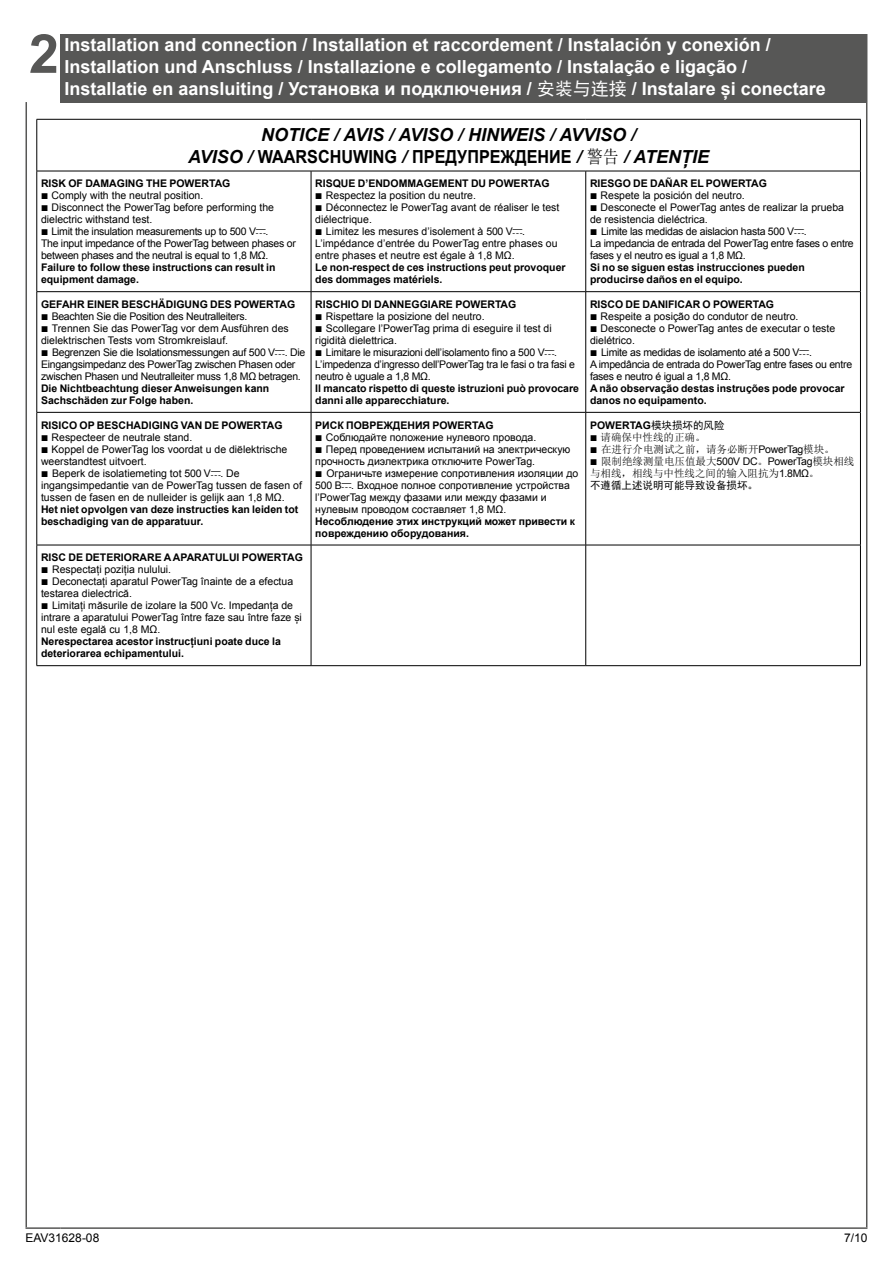
<style>
.page{position:relative;width:893px;height:1263px;background:#fff}
.page>*{position:absolute;margin:0;border:0;box-sizing:border-box;transform-origin:0 0}
.t1{font:700 18px/21.6px "Arial";color:#fff}
.t2{font:italic 700 18px/21.6px "Arial";color:#000;text-align:center}
.t3{font:12px "Arial";color:#000}
.t4{font:10.5px/12px "Arial";letter-spacing:-.025em;color:#000}
.t5{font:10.5px/12px "Arial";color:#000}
.t6{font:700 10.5px/12px "Arial";color:#000}
.t7{font:10.5px/12px "Sim Sun";color:#000}
.t8{font:10.5px "Sim Hei";color:#000}
.s1{font-family:"Sim Hei";font-weight:400}
.s2{font-style:normal}
.s3{font-family:"Sim Sun";font-weight:400;font-style:normal}
.s4{font-weight:700}
.s5{font-family:"Graph Schneider";font-weight:700}
.s6{font-family:"Graph Schneider"}
.s7{font-family:"Arial"}
</style>
<div class="page">
<svg style="left:36px;top:43px;width:830px;height:624px"></svg>
<div style="left:60px;top:34px;width:807px;height:68px;background:#575756"></div>
<hr style="left:866px;top:102px;width:1px;height:1125px;background:#575756">
<hr style="left:26px;top:102px;width:1px;height:1125px;background:#575756">
<hr style="left:26px;top:1227px;width:34px;height:2px;background:#575756">
<hr style="left:60px;top:1227px;width:807px;height:2px;background:#575756">
<svg style="left:30px;top:34px;width:26px;height:39px"></svg>
<hr style="left:860px;top:120px;width:1px;height:51px;background:#000">
<hr style="left:37px;top:171px;width:1px;height:120px;background:#000">
<hr style="left:311px;top:171px;width:1px;height:120px;background:#000">
<hr style="left:585px;top:171px;width:1px;height:120px;background:#000">
<hr style="left:860px;top:171px;width:1px;height:120px;background:#000">
<hr style="left:37px;top:291px;width:274px;height:1px;background:#000">
<hr style="left:37px;top:292px;width:1px;height:120px;background:#000">
<hr style="left:311px;top:291px;width:275px;height:1px;background:#000">
<hr style="left:311px;top:292px;width:1px;height:120px;background:#000">
<hr style="left:37px;top:413px;width:1px;height:132px;background:#000">
<hr style="left:311px;top:413px;width:1px;height:132px;background:#000">
<hr style="left:585px;top:413px;width:1px;height:132px;background:#000">
<hr style="left:860px;top:413px;width:1px;height:132px;background:#000">
<hr style="left:37px;top:545px;width:274px;height:1px;background:#000">
<hr style="left:37px;top:545px;width:1px;height:120px;background:#000">
<hr style="left:311px;top:545px;width:275px;height:1px;background:#000">
<hr style="left:311px;top:545px;width:1px;height:120px;background:#000">
<hr style="left:585px;top:545px;width:1px;height:120px;background:#000">
<hr style="left:860px;top:545px;width:1px;height:120px;background:#000">
<hr style="left:37px;top:665px;width:274px;height:1px;background:#000">
<hr style="left:311px;top:665px;width:275px;height:1px;background:#000">
<hr style="left:586px;top:291px;width:275px;height:1px;background:#000">
<hr style="left:585px;top:292px;width:1px;height:120px;background:#000">
<hr style="left:860px;top:292px;width:1px;height:120px;background:#000">
<hr style="left:586px;top:545px;width:275px;height:1px;background:#000">
<hr style="left:586px;top:665px;width:275px;height:1px;background:#000">
<hr style="left:37px;top:119px;width:274px;height:1px;background:#000">
<hr style="left:37px;top:120px;width:1px;height:51px;background:#000">
<hr style="left:311px;top:119px;width:275px;height:1px;background:#000">
<hr style="left:586px;top:119px;width:275px;height:1px;background:#000">
<hr style="left:37px;top:171px;width:274px;height:1px;background:#000">
<hr style="left:311px;top:171px;width:275px;height:1px;background:#000">
<hr style="left:586px;top:171px;width:275px;height:1px;background:#000">
<hr style="left:37px;top:412px;width:274px;height:1px;background:#000">
<hr style="left:311px;top:412px;width:275px;height:1px;background:#000">
<hr style="left:586px;top:412px;width:275px;height:1px;background:#000">
<p class="t1" style="left:65px;top:36px;width:763px">Installation and connection / Installation et raccordement / Instalación y conexión /<br>Installation und Anschluss / Installazione e collegamento / Instalação e ligação /<br>Installatie en aansluiting / Установка и подключения / <span class="s1">安装与连接</span> / Instalare și conectare</p>
<h1 class="t2" style="left:188px;top:124px;width:523px">NOTICE / AVIS / AVISO / HINWEIS / AVVISO /<br>AVISO / <span class="s2">WAARSCHUWING</span> / <span class="s2">ПРЕДУПРЕЖДЕНИЕ</span> / <span class="s3">警告</span> / ATENȚIE</h1>
<p class="t4" style="left:41px;top:178px;width:256px"><span class="s4">RISK OF DAMAGING THE POWERTAG<br></span><span class="s5">b</span> Comply with the neutral position.<br><span class="s5">b</span> Disconnect the PowerTag before performing the dielectric withstand test.<br><span class="s5">b</span> Limit the insulation measurements up to 500 V<span class="s6">c</span>.<br>The input impedance of the PowerTag between phases or between phases and the neutral is equal to 1,8 MΩ.</p>
<p class="t6" style="left:41px;top:262px;width:236px">Failure to follow these instructions can result in equipment damage.</p>
<p class="t4" style="left:590px;top:178px;width:265px"><span class="s4">RIESGO DE DAÑAR EL POWERTAG<br></span><span class="s5">b</span> Respete la posición del neutro.<br><span class="s5">b</span> Desconecte el PowerTag antes de realizar la prueba de resistencia dieléctrica.<br><span class="s5">b</span> Limite las medidas de aislacion hasta 500 V<span class="s6">c</span>.<br>La impedancia de entrada del PowerTag entre fases o entre fases y el neutro es igual a 1,8 MΩ.</p>
<p class="t6" style="left:590px;top:262px;width:216px">Si no se siguen estas instrucciones pueden producirse daños en el equipo.</p>
<p class="t5" style="left:315px;top:178px;width:246px"><span class="s4">RISQUE D’ENDOMMAGEMENT DU POWERTAG<br></span><span class="s5">b</span> Respectez la position du neutre.<br><span class="s5">b</span> Déconnectez le PowerTag avant de réaliser le test diélectrique.<br><span class="s5">b</span> Limitez les mesures d’isolement à 500 V<span class="s6">c</span>.<br>L’impédance d’entrée du PowerTag entre phases ou entre phases et neutre est égale à 1,8 MΩ.</p>
<p class="t6" style="left:315px;top:262px;width:252px">Le non-respect de ces instructions peut provoquer des dommages matériels.</p>
<p class="t4" style="left:41px;top:299px;width:266px"><span class="s4">GEFAHR EINER BESCHÄDIGUNG DES POWERTAG<br></span><span class="s5">b</span> Beachten Sie die Position des Neutralleiters.<br><span class="s5">b</span> Trennen Sie das PowerTag vor dem Ausführen des dielektrischen Tests vom Stromkreislauf.<br><span class="s5">b</span> Begrenzen Sie die Isolationsmessungen auf 500 V<span class="s6">c</span>. Die Eingangsimpedanz des PowerTag zwischen Phasen oder zwischen Phasen und Neutralleiter muss 1,8 MΩ betragen.</p>
<p class="t6" style="left:41px;top:383px;width:230px">Die Nichtbeachtung dieser Anweisungen kann<br>Sachschäden zur Folge haben.</p>
<p class="t5" style="left:41px;top:420px;width:262px"><span class="s4">RISICO OP BESCHADIGING VAN DE POWERTAG<br></span><span class="s5">b</span> Respecteer de neutrale stand.<br><span class="s5">b</span> Koppel de PowerTag los voordat u de diëlektrische weerstandtest uitvoert.<br><span class="s5">b</span> Beperk de isolatiemeting tot 500 V<span class="s6">c</span>. De ingangsimpedantie van de PowerTag tussen de fasen of tussen de fasen en de nulleider is gelijk aan 1,8 MΩ.</p>
<p class="t6" style="left:41px;top:504px;width:259px">Het niet opvolgen van deze instructies kan leiden tot beschadiging van de apparatuur.</p>
<p class="t5" style="left:41px;top:552px;width:263px"><span class="s4">RISC DE DETERIORARE A APARATULUI POWERTAG </span><span class="s5">b</span> Respectați poziția nulului.<br><span class="s5">b</span> Deconectați aparatul PowerTag înainte de a efectua testarea dielectrică.<br><span class="s5">b</span> Limitați măsurile de izolare la 500 Vc. Impedanța de intrare a aparatului PowerTag între faze sau între faze și nul este egală cu 1,8 MΩ.</p>
<p class="t6" style="left:41px;top:636px;width:241px">Nerespectarea acestor instrucțiuni poate duce la deteriorarea echipamentului.</p>
<p class="t4" style="left:315px;top:299px;width:261px"><span class="s4">RISCHIO DI DANNEGGIARE POWERTAG<br></span><span class="s5">b</span> Rispettare la posizione del neutro.<br><span class="s5">b</span> Scollegare l’PowerTag prima di eseguire il test di rigidità dielettrica.<br><span class="s5">b</span> Limitare le misurazioni dell’isolamento fino a 500 V<span class="s6">c</span>.<br>L’impedenza d’ingresso dell’PowerTag tra le fasi o tra fasi e neutro è uguale a 1,8 MΩ.</p>
<p class="t6" style="left:315px;top:383px;width:265px">Il mancato rispetto di queste istruzioni può provocare danni alle apparecchiature.</p>
<p class="t5" style="left:315px;top:419px;width:264px"><span class="s4">РИСК ПОВРЕЖДЕНИЯ POWERTAG<br></span><span class="s5">b</span> Соблюдайте положение нулевого провода.<br><span class="s5">b</span> Перед проведением испытаний на электрическую прочность диэлектрика отключите PowerTag.<br><span class="s5">b</span> Ограничьте измерение сопротивления изоляции до 500 B<span class="s6">c</span>. Входное полное сопротивление устройства l’PowerTag между фазами или между фазами и нулевым проводом составляет 1,8 MΩ.</p>
<p class="t6" style="left:315px;top:515px;width:261px">Несоблюдение этих инструкций может привести к повреждению оборудования.</p>
<p class="t4" style="left:590px;top:299px;width:264px"><span class="s4">RISCO DE DANIFICAR O POWERTAG<br></span><span class="s5">b</span> Respeite a posição do condutor de neutro.<br><span class="s5">b</span> Desconecte o PowerTag antes de executar o teste dielétrico.<br><span class="s5">b</span> Limite as medidas de isolamento até a 500 V<span class="s6">c</span>.<br>A impedância de entrada do PowerTag entre fases ou entre fases e neutro é igual a 1,8 MΩ.</p>
<p class="t6" style="left:590px;top:383px;width:256px">A não observação destas instruções pode provocar danos no equipamento.</p>
<p class="t6" style="left:590px;top:420px;width:136px">POWERTAG<span class="s1">模块损坏的风险</span></p>
<p class="t7" style="left:590px;top:431px;width:266px"><span class="s5">b</span> 请确保中性线的正确。<br><span class="s5">b</span> 在进行介电测试之前，请务必断开<span class="s7">PowerTag</span>模块。<br><span class="s5">b</span> 限制绝缘测量电压值最大<span class="s7">500V DC</span>。<span class="s7">PowerTag</span>模块相线与相线，相线与中性线之间的输入阻抗为<span class="s7">1.8MΩ</span>。</p>
<p class="t8" style="left:590px;top:479px;width:169px">不遵循上述说明可能导致设备损坏。</p>
<p class="t3" style="left:26px;top:1233px;width:75px">EAV31628-08</p>
<p class="t3" style="left:844px;top:1233px;width:25px">7/10</p>
</div>
